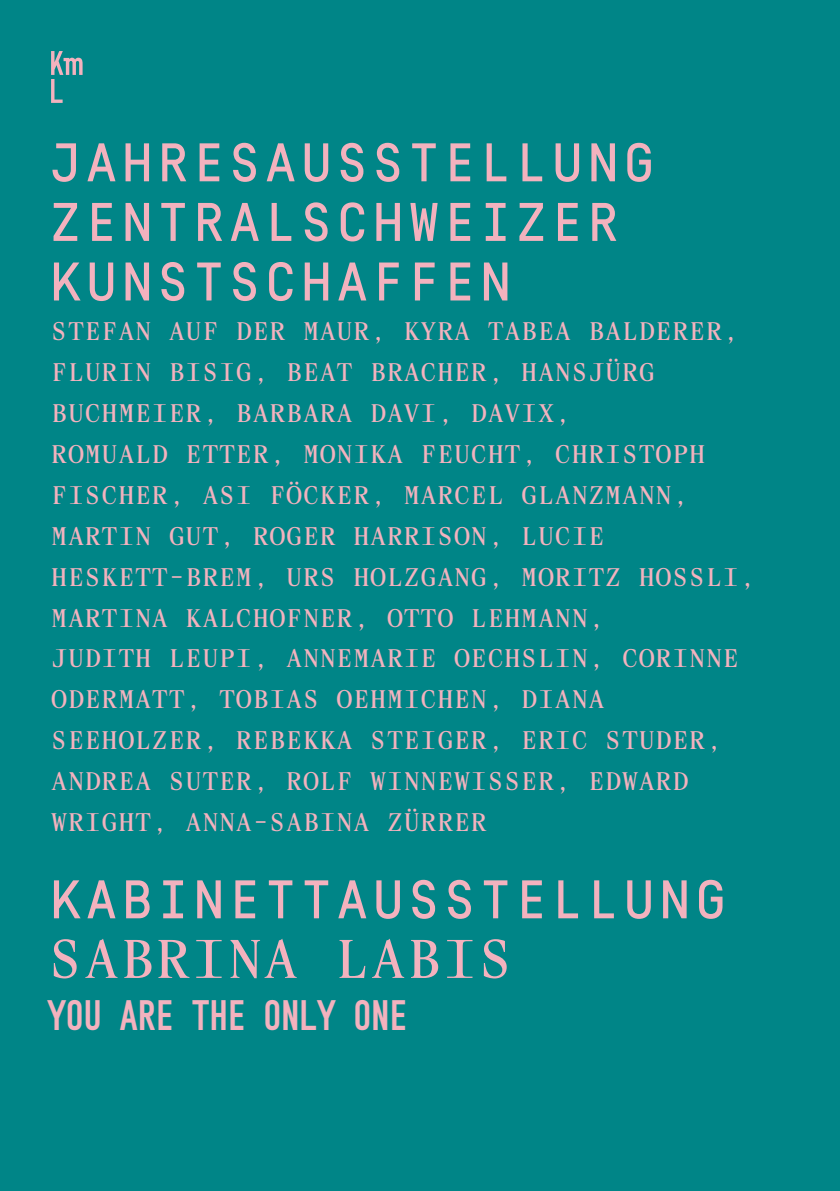
<style>
.page{position:relative;width:840px;height:1191px;background:#fff}
.page>*{position:absolute;margin:0;border:0;box-sizing:border-box;transform-origin:0 0}
.t1{font:500 56.4px/59.6px "KML Sans";color:#f3b2be}
.t2{font:500 56.4px "KML Serif";color:#f3b2be}
.t3{font:500 42px "KML Condensed";color:#f3b2be}
.t4{font:500 26.4px/40.8px "KML Serif";color:#f3b2be}
</style>
<div class="page">
<div style="left:0;top:0;width:839px;height:1191px;background:#008587"></div>
<svg style="left:51px;top:51px;width:31px;height:52px"></svg>
<h1 class="t1" style="left:48px;top:134px;width:610px">JAHRESAUSSTELLUNG<br>ZENTRALSCHWEIZER<br>KUNSTSCHAFFEN</h1>
<p class="t4" style="left:51px;top:312px;width:706px">STEFAN AUF DER MAUR, KYRA TABEA BALDERER, FLURIN BISIG, BEAT BRACHER, HANSJÜRG BUCHMEIER, BARBARA DAVI, DAVIX,<br>ROMUALD ETTER, MONIKA FEUCHT, CHRISTOPH FISCHER, ASI FÖCKER, MARCEL GLANZMANN, MARTIN GUT, ROGER HARRISON, LUCIE HESKETT-BREM, URS HOLZGANG, MORITZ HOSSLI, MARTINA KALCHOFNER, OTTO LEHMANN,<br>JUDITH LEUPI, ANNEMARIE OECHSLIN, CORINNE ODERMATT, TOBIAS OEHMICHEN, DIANA SEEHOLZER, REBEKKA STEIGER, ERIC STUDER, ANDREA SUTER, ROLF WINNEWISSER, EDWARD WRIGHT, ANNA-SABINA ZÜRRER</p>
<h1 class="t1" style="left:48px;top:871px;width:682px">KABINETTAUSSTELLUNG</h1>
<h1 class="t2" style="left:48px;top:927px;width:467px">SABRINA LABIS</h1>
<h2 class="t3" style="left:48px;top:991px;width:361px">YOU ARE THE ONLY ONE</h2>
</div>
